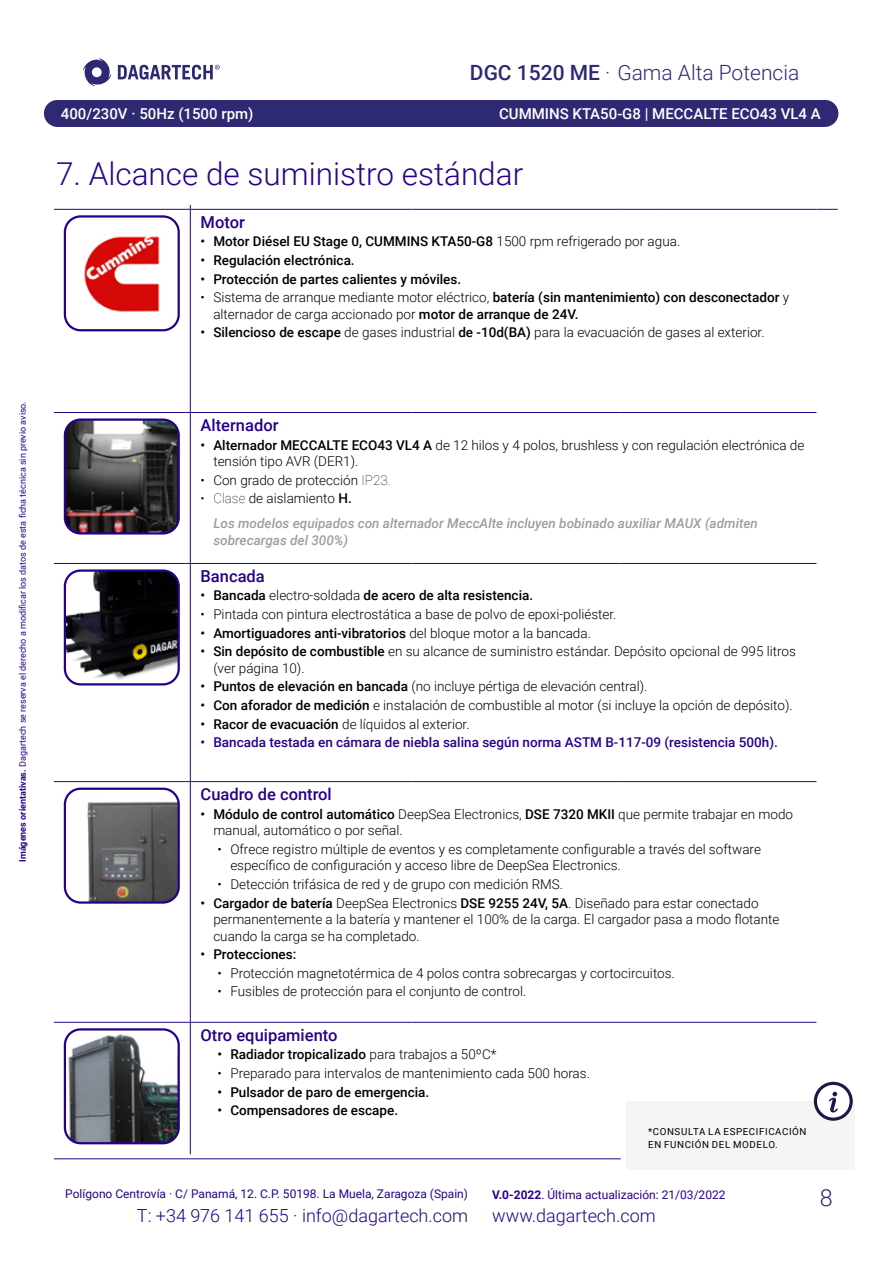
<style>
.page{position:relative;width:893px;height:1263px;background:#fff}
.page>*{position:absolute;margin:0;border:0;box-sizing:border-box;transform-origin:0 0}
.t1{font:300 31.5px "Roboto";color:#270089}
.t2{font:300 23.4px "Roboto";color:#2e2973}
.t3{font:300 21px "Roboto";color:#2e2973}
.t4{font:300 18px "Roboto";color:#270089}
.t5{font:500 16.5px "Roboto";color:#270089}
.t6{font:500 15px "Roboto";color:#fff}
.t7{font:300 13.5px/16.5px "Roboto";color:#000}
.t8{font:500 13.5px "Roboto";color:#000}
.t9{font:italic 500 13.5px/25px "Roboto";color:#9d9d9c}
.t10{font:500 13.5px "Roboto";color:#270089}
.t11{font:12px "Roboto";color:#270089}
.t12{font:9.75px/12.8px "Roboto";letter-spacing:.065em;color:#000}
.t13{font:9px "Roboto";color:#270089}
.s1{font-weight:700}
.s2{font-weight:500}
.s3{font-weight:300}
.s4{font-weight:100}
.s5{font-weight:100;font-style:normal;color:#000}
.s6{font-weight:300;font-style:normal;color:#000}
.s7{font-style:normal;color:#000}
</style>
<div class="page">
<div style="left:57px;top:100px;width:768px;height:27px;background:#2e2973"></div>
<div style="left:44px;top:100px;width:27px;height:27px;background:#2e2973;border-radius:50%"></div>
<div style="left:811px;top:100px;width:27px;height:27px;background:#2e2973;border-radius:50%"></div>
<svg style="left:83px;top:58px;width:28px;height:28px"></svg>
<svg style="left:118px;top:65px;width:102px;height:15px"></svg>
<hr style="left:54px;top:412px;width:132px;height:1px;background:#270089">
<hr style="left:190px;top:412px;width:222px;height:1px;background:#270089">
<hr style="left:412px;top:412px;width:209px;height:1px;background:#270089">
<hr style="left:621px;top:412px;width:39px;height:1px;background:#270089">
<hr style="left:660px;top:412px;width:156px;height:1px;background:#270089">
<hr style="left:54px;top:563px;width:132px;height:1px;background:#270089">
<hr style="left:190px;top:563px;width:222px;height:1px;background:#270089">
<hr style="left:412px;top:563px;width:209px;height:1px;background:#270089">
<hr style="left:621px;top:563px;width:39px;height:1px;background:#270089">
<hr style="left:660px;top:563px;width:156px;height:1px;background:#270089">
<hr style="left:54px;top:781px;width:132px;height:1px;background:#270089">
<hr style="left:190px;top:781px;width:222px;height:1px;background:#270089">
<hr style="left:412px;top:781px;width:209px;height:1px;background:#270089">
<hr style="left:621px;top:781px;width:39px;height:1px;background:#270089">
<hr style="left:660px;top:781px;width:156px;height:1px;background:#270089">
<hr style="left:54px;top:1022px;width:132px;height:1px;background:#270089">
<hr style="left:190px;top:1022px;width:222px;height:1px;background:#270089">
<hr style="left:412px;top:1022px;width:209px;height:1px;background:#270089">
<hr style="left:621px;top:1022px;width:39px;height:1px;background:#270089">
<hr style="left:660px;top:1022px;width:156px;height:1px;background:#270089">
<hr style="left:54px;top:1158px;width:132px;height:1px;background:#270089">
<hr style="left:190px;top:1158px;width:222px;height:1px;background:#270089">
<hr style="left:412px;top:1158px;width:209px;height:1px;background:#270089">
<hr style="left:190px;top:210px;width:1px;height:202px;background:#270089">
<hr style="left:190px;top:413px;width:1px;height:150px;background:#270089">
<hr style="left:190px;top:564px;width:1px;height:217px;background:#270089">
<hr style="left:190px;top:782px;width:1px;height:240px;background:#270089">
<hr style="left:190px;top:1023px;width:1px;height:131px;background:#270089">
<hr style="left:54px;top:209px;width:132px;height:1px;background:#270089">
<svg style="left:186px;top:205px;width:5px;height:5px"></svg>
<hr style="left:190px;top:209px;width:222px;height:1px;background:#270089">
<hr style="left:412px;top:209px;width:209px;height:1px;background:#270089">
<hr style="left:621px;top:209px;width:39px;height:1px;background:#270089">
<hr style="left:660px;top:209px;width:156px;height:1px;background:#270089">
<svg style="left:816px;top:209px;width:22px;height:1px"></svg>
<img style="left:65px;top:218px;width:112px;height:112px">
<div style="left:64px;top:215px;width:116px;height:116px;border:2px solid #270089;border-radius:16px"></div>
<img style="left:65px;top:421px;width:112px;height:112px">
<div style="left:64px;top:418px;width:116px;height:116px;border:2px solid #270089;border-radius:16px"></div>
<img style="left:65px;top:572px;width:112px;height:112px">
<div style="left:64px;top:569px;width:116px;height:116px;border:2px solid #270089;border-radius:16px"></div>
<img style="left:65px;top:790px;width:112px;height:111px">
<div style="left:64px;top:788px;width:116px;height:116px;border:2px solid #270089;border-radius:16px"></div>
<img style="left:65px;top:1031px;width:112px;height:112px">
<div style="left:64px;top:1028px;width:116px;height:116px;border:2px solid #270089;border-radius:16px"></div>
<div style="left:626px;top:1101px;width:228px;height:69px;background:#f6f5f5"></div>
<svg style="left:815px;top:1083px;width:36px;height:36px"></svg>
<div style="left:814px;top:1082px;width:39px;height:39px;border:3px solid #1f1646;border-radius:50%"></div>
<svg style="left:829px;top:1092px;width:9px;height:21px"></svg>
<p class="t13" style="left:16px;top:862px;width:462px;rotate:-90deg"><span class="s1">Imágenes orientativas.</span> Dagartech se reserva el derecho a modificar los datos de esta ficha técnica sin previo aviso.</p>
<h3 class="t3" style="left:470px;top:57px;width:331px"><span class="s2">DGC 1520 ME</span> · Gama Alta Potencia</h3>
<p class="t6" style="left:61px;top:103px;width:194px">400/230V · 50Hz (1500 rpm)</p>
<p class="t6" style="left:499px;top:104px;width:323px">CUMMINS KTA50-G8 | MECCALTE ECO43 VL4 A</p>
<h1 class="t1" style="left:56px;top:152px;width:469px">7. Alcance de suministro estándar</h1>
<p class="t5" style="left:201px;top:210px;width:46px">Motor</p>
<p class="t8" style="left:201px;top:232px;width:481px">• Motor Diésel EU Stage 0, CUMMINS KTA50-G8 <span class="s3">1500 rpm refrigerado por agua.</span></p>
<p class="t8" style="left:201px;top:251px;width:156px">• Regulación electrónica.</p>
<p class="t8" style="left:201px;top:269px;width:262px">• Protección de partes calientes y móviles.</p>
<p class="t7" style="left:213px;top:289px;width:577px;text-indent:-13px">• Sistema de arranque mediante motor eléctrico, <span class="s2">batería (sin mantenimiento) con desconectador</span> y alternador de carga accionado por <span class="s2">motor de arranque de 24V.</span></p>
<p class="t7" style="left:201px;top:324px;width:565px"><span class="s2">• Silencioso de escape</span> de gases industrial <span class="s2">de -10d(BA)</span> para la evacuación de gases al exterior.</p>
<p class="t5" style="left:201px;top:413px;width:79px">Alternador</p>
<p class="t7" style="left:213px;top:436px;width:593px;text-indent:-13px"><span class="s2">• Alternador MECCALTE ECO43 VL4 A</span> de 12 hilos y 4 polos, brushless y con regulación electrónica de tensión tipo AVR (DER1).</p>
<p class="t7" style="left:201px;top:471px;width:192px">• Con grado de protección <span class="s4">IP23.</span></p>
<p class="t9" style="left:213px;top:485px;width:546px;text-indent:-13px"><span class="s5">• Clase</span> <span class="s6">de aislamiento</span> <span class="s7">H.<br></span>Los modelos equipados con alternador MeccAlte incluyen bobinado auxiliar MAUX (admiten</p>
<p class="t9" style="left:213px;top:527px;width:136px">sobrecargas del 300%)</p>
<p class="t5" style="left:201px;top:564px;width:66px">Bancada</p>
<p class="t8" style="left:201px;top:586px;width:334px">• Bancada <span class="s3">electro-soldada</span> de acero de alta resistencia.</p>
<p class="t7" style="left:201px;top:605px;width:417px">• Pintada con pintura electrostática a base de polvo de epoxi-poliéster.</p>
<p class="t8" style="left:201px;top:623px;width:392px">• Amortiguadores anti-vibratorios <span class="s3">del bloque motor a la bancada.</span></p>
<p class="t7" style="left:213px;top:643px;width:584px;text-indent:-13px"><span class="s2">• Sin depósito de combustible</span> en su alcance de suministro estándar. Depósito opcional de 995 litros (ver página 10).</p>
<p class="t7" style="left:201px;top:678px;width:448px"><span class="s2">• Puntos de elevación en bancada</span> (no incluye pértiga de elevación central).</p>
<p class="t7" style="left:201px;top:696px;width:594px"><span class="s2">• Con aforador de medición</span> e instalación de combustible al motor (si incluye la opción de depósito).</p>
<p class="t7" style="left:201px;top:715px;width:270px"><span class="s2">• Racor de evacuación</span> de líquidos al exterior.</p>
<p class="t10" style="left:201px;top:733px;width:579px">• Bancada testada en cámara de niebla salina según norma ASTM B-117-09 (resistencia 500h).</p>
<p class="t5" style="left:201px;top:782px;width:133px">Cuadro de control</p>
<p class="t7" style="left:213px;top:805px;width:581px;text-indent:-13px"><span class="s2">• Módulo de control automático</span> DeepSea Electronics, <span class="s2">DSE 7320 MKII</span> que permite trabajar en modo manual, automático o por señal.</p>
<p class="t7" style="left:230px;top:840px;width:532px;text-indent:-13px">• Ofrece registro múltiple de eventos y es completamente configurable a través del software específico de configuración y acceso libre de DeepSea Electronics.</p>
<p class="t7" style="left:218px;top:875px;width:347px">• Detección trifásica de red y de grupo con medición RMS.</p>
<p class="t7" style="left:213px;top:894px;width:568px;text-indent:-13px"><span class="s2">• Cargador de batería</span> DeepSea Electronics <span class="s2">DSE 9255 24V, 5A</span>. Diseñado para estar conectado permanentemente a la batería y mantener el 100% de la carga. El cargador pasa a modo flotante cuando la carga se ha completado.</p>
<p class="t8" style="left:201px;top:945px;width:97px">• Protecciones:</p>
<p class="t7" style="left:218px;top:964px;width:459px">• Protección magnetotérmica de 4 polos contra sobrecargas y cortocircuitos.</p>
<p class="t7" style="left:218px;top:983px;width:310px">• Fusibles de protección para el conjunto de control.</p>
<p class="t5" style="left:201px;top:1023px;width:138px">Otro equipamiento</p>
<p class="t8" style="left:218px;top:1045px;width:280px">• Radiador tropicalizado <span class="s3">para trabajos a 50ºC*</span></p>
<p class="t7" style="left:218px;top:1064px;width:374px">• Preparado para intervalos de mantenimiento cada 500 horas.</p>
<p class="t8" style="left:218px;top:1082px;width:213px">• Pulsador de paro de emergencia.</p>
<p class="t8" style="left:218px;top:1101px;width:182px">• Compensadores de escape.</p>
<p class="t12" style="left:648px;top:1125px;width:160px">*CONSULTA LA ESPECIFICACIÓN<br>EN FUNCIÓN DEL MODELO.</p>
<p class="t11" style="left:65px;top:1185px;width:404px">Polígono Centrovía · C/ Panamá, 12. C.P. 50198. La Muela, Zaragoza (Spain)</p>
<h3 class="t4" style="left:137px;top:1203px;width:333px">T: +34 976 141 655 · info@dagartech.com</h3>
<h3 class="t4" style="left:492px;top:1203px;width:165px">www.dagartech.com</h3>
<p class="t11" style="left:492px;top:1186px;width:235px"><span class="s1">V.0-2022</span>. Última actualización: 21/03/2022</p>
<h2 class="t2" style="left:820px;top:1182px;width:14px">8</h2>
</div>
